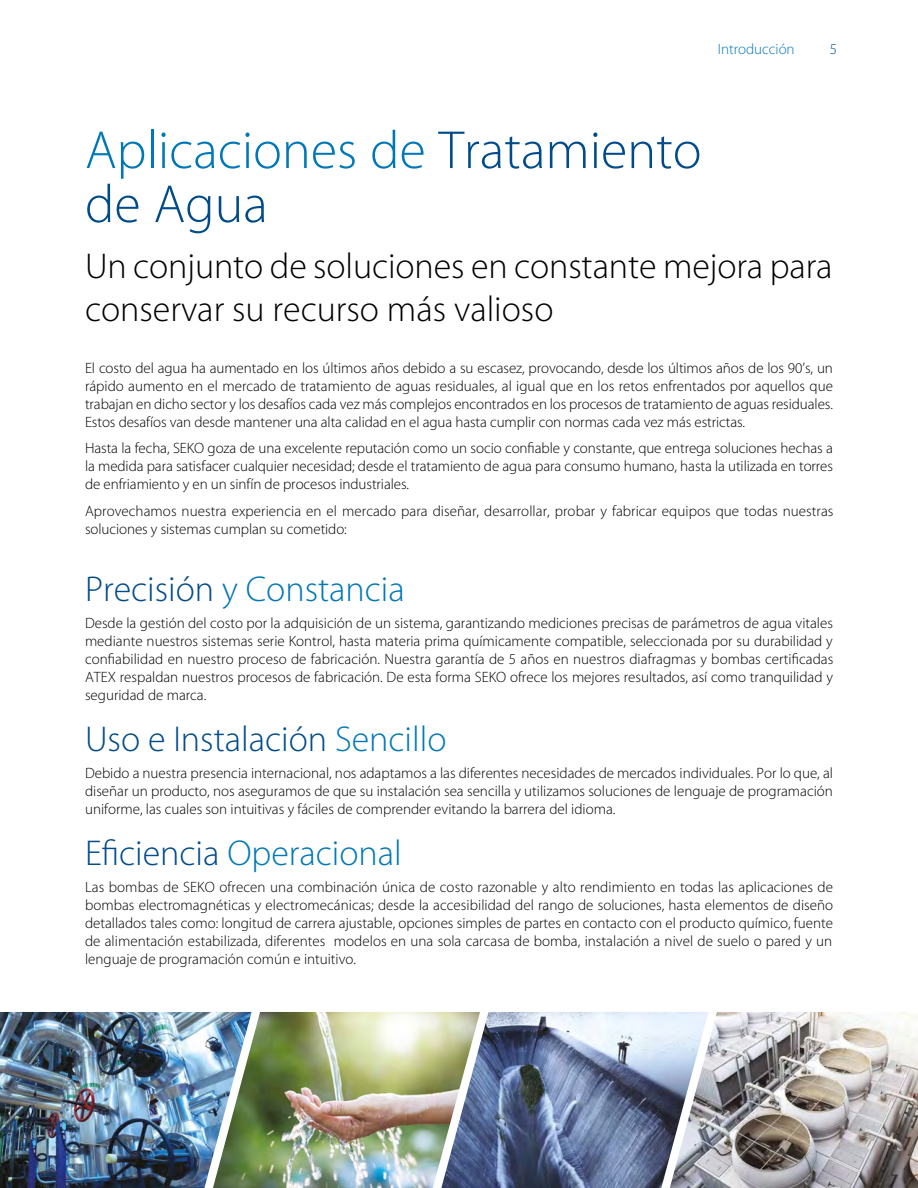
<style>
.page{position:relative;width:918px;height:1188px;background:#fff}
.page>*{position:absolute;margin:0;border:0;box-sizing:border-box;transform-origin:0 0}
.t1{font:300 54px/54px "Myriad Pro";color:#004b8b}
.t2{font:300 36px/43.2px "Myriad Pro";letter-spacing:-.005em;color:#000}
.t3{font:300 36px "Myriad Pro";color:#0078b7}
.t4{font:300 36px "Myriad Pro";color:#004b8b}
.t5{font:300 15px/18px "Myriad Pro";color:#000;text-align:justify}
.t6{font:300 15px "Myriad Pro";color:#0078b7}
.t7{font:300 15px "Myriad Pro";color:#004b8b}
.s1{color:#0078b7}
.s2{color:#004b8b}
</style>
<div class="page">
<img style="left:0;top:1012px;width:213px;height:176px">
<img style="left:213px;top:1012px;width:228px;height:176px">
<img style="left:441px;top:1012px;width:229px;height:176px">
<img style="left:670px;top:1012px;width:248px;height:176px">
<p class="t6" style="left:718px;top:40px;width:78px">Introducción</p>
<p class="t7" style="left:830px;top:40px;width:9px">5</p>
<h1 class="t1" style="left:85px;top:123px;width:618px"><span class="s1">Aplicaciones de</span> Tratamiento de Agua</h1>
<h2 class="t2" style="left:85px;top:244px;width:749px">Un conjunto de soluciones en constante mejora para conservar su recurso más valioso</h2>
<p class="t5" style="left:85px;top:359px;width:749px">El costo del agua ha aumentado en los últimos años debido a su escasez, provocando, desde los últimos años de los 90’s, un rápido aumento en el mercado de tratamiento de aguas residuales, al igual que en los retos enfrentados por aquellos que trabajan en dicho sector y los desafíos cada vez más complejos encontrados en los procesos de tratamiento de aguas residuales.<br>Estos desafíos van desde mantener una alta calidad en el agua hasta cumplir con normas cada vez más estrictas.</p>
<p class="t5" style="left:85px;top:439px;width:750px">Hasta la fecha, SEKO goza de una excelente reputación como un socio confiable y constante, que entrega soluciones hechas a la medida para satisfacer cualquier necesidad; desde el tratamiento de agua para consumo humano, hasta la utilizada en torres de enfriamiento y en un sinfín de procesos industriales.</p>
<p class="t5" style="left:85px;top:502px;width:750px">Aprovechamos nuestra experiencia en el mercado para diseñar, desarrollar, probar y fabricar equipos que todas nuestras soluciones y sistemas cumplan su cometido:</p>
<h2 class="t3" style="left:85px;top:567px;width:321px"><span class="s2">Precisión</span> y Constancia</h2>
<p class="t5" style="left:85px;top:613px;width:750px">Desde la gestión del costo por la adquisición de un sistema, garantizando mediciones precisas de parámetros de agua vitales mediante nuestros sistemas serie Kontrol, hasta materia prima químicamente compatible, seleccionada por su durabilidad y confiabilidad en nuestro proceso de fabricación. Nuestra garantía de 5 años en nuestros diafragmas y bombas certificadas ATEX respaldan nuestros procesos de fabricación. De esta forma SEKO ofrece los mejores resultados, así como tranquilidad y seguridad de marca.</p>
<h2 class="t4" style="left:85px;top:718px;width:363px">Uso e Instalación <span class="s1">Sencillo</span></h2>
<p class="t5" style="left:85px;top:764px;width:749px">Debido a nuestra presencia internacional, nos adaptamos a las diferentes necesidades de mercados individuales. Por lo que, al diseñar un producto, nos aseguramos de que su instalación sea sencilla y utilizamos soluciones de lenguaje de programación uniforme, las cuales son intuitivas y fáciles de comprender evitando la barrera del idioma.</p>
<h2 class="t3" style="left:85px;top:832px;width:318px"><span class="s2">Eficiencia</span> Operacional</h2>
<p class="t5" style="left:85px;top:878px;width:750px">Las bombas de SEKO ofrecen una combinación única de costo razonable y alto rendimiento en todas las aplicaciones de bombas electromagnéticas y electromecánicas; desde la accesibilidad del rango de soluciones, hasta elementos de diseño detallados tales como: longitud de carrera ajustable, opciones simples de partes en contacto con el producto químico, fuente de alimentación estabilizada, diferentes modelos en una sola carcasa de bomba, instalación a nivel de suelo o pared y un lenguaje de programación común e intuitivo.</p>
</div>
